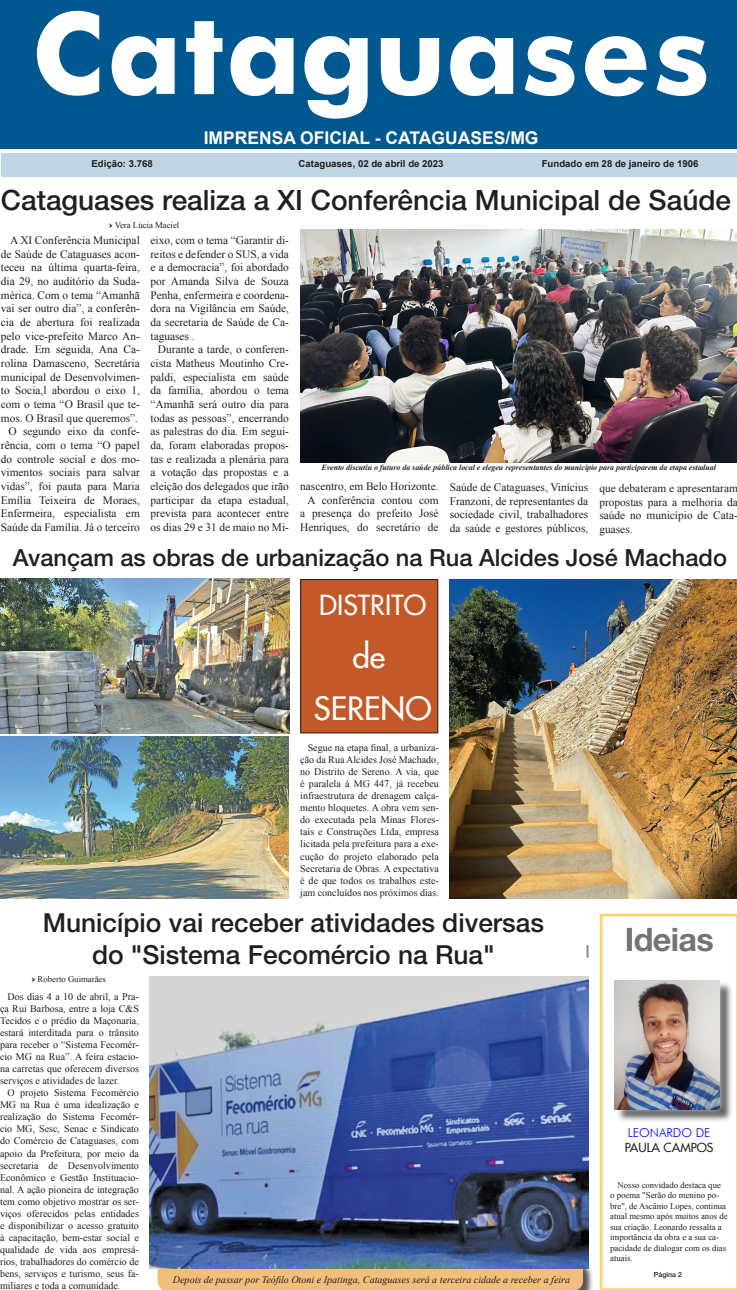
<style>
.page{position:relative;width:737px;height:1290px;background:#fff}
.page>*{position:absolute;margin:0;border:0;box-sizing:border-box;transform-origin:0 0}
.No_Spacing{font:700 127.75px "Futura";color:#fff}
.No_Spacing-2{font:700 32.38px "Helvetica Neue LT Std";letter-spacing:-.02em;color:#727477}
.No_Spacing-3{font:500 31.5px "Futura";color:#fff}
.No_Spacing-4{font:500 28px "Helvetica Neue LT Std";color:#231f20}
.No_Spacing-5{font:500 27.12px "Futura";color:#fff}
.No_Spacing-6{font:500 26.25px "Helvetica Neue LT Std";color:#231f20}
.No_Spacing-7{font:500 23.62px "Helvetica Neue LT Std";color:#231f20}
.No_Spacing-8{font:700 17.5px "Arial";color:#fff}
.No_Spacing-9{font:500 12.25px "Futura";color:#231f20}
.No_Spacing-10{font:300 12.25px "Futura BT";color:#00f}
.No_Spacing-11{font:11.38px/13.7px "Times New Roman";color:#231f20;text-align:justify}
.No_Spacing-12{font:10.06px/12.1px "Times New Roman";color:#231f20;text-align:justify}
.No_Spacing-13{font:italic 10.06px "Times New Roman";color:#231f20}
.No_Spacing-14{font:700 9.62px "Arial";color:#231f20}
.No_Spacing-15{font:8.75px/10.5px "Times New Roman";color:#231f20}
.No_Spacing-16{font:italic 700 7.88px "Times New Roman";color:#231f20}
.No_Spacing-17{font:500 7px "Helvetica Neue LT Std";color:#231f20}
.s1{font-family:"Minion Pro";font-weight:700}
</style>
<div class="page">
<div style="left:301px;top:579px;width:137px;height:154px;background:#c35928"></div>
<div style="left:300px;top:579px;width:138px;height:154px;border:1px solid #231f20"></div>
<svg style="left:587px;top:945px;width:1px;height:12px"></svg>
<div style="left:159px;top:1260px;width:435px;height:30px;background:#231f20;opacity:.75"></div>
<div style="left:158px;top:1269px;width:425px;height:21px;background:#efbf7b"></div>
<svg style="left:599px;top:914px;width:138px;height:376px"></svg>
<div style="left:1px;top:0;width:736px;height:149px;background:#015890"></div>
<div style="left:1px;top:153px;width:736px;height:23px;background:#c0d5e3"></div>
<img style="left:300px;top:229px;width:437px;height:234px">
<img style="left:1px;top:578px;width:289px;height:155px">
<img style="left:450px;top:579px;width:287px;height:319px">
<img style="left:1px;top:737px;width:288px;height:161px">
<img style="left:150px;top:977px;width:438px;height:292px">
<p class="No_Spacing" style="left:30px;top:-9px;width:683px">Cataguases</p>
<p class="No_Spacing-8" style="left:204px;top:126px;width:336px">IMPRENSA OFICIAL - CATAGUASES/MG</p>
<p class="No_Spacing-14" style="left:91px;top:157px;width:63px">Edição: 3.768</p>
<p class="No_Spacing-14" style="left:298px;top:157px;width:146px">Cataguases, 02 de abril de 2023</p>
<p class="No_Spacing-14" style="left:541px;top:157px;width:158px">Fundado em 28 de janeiro de 1906</p>
<p class="No_Spacing-4" style="left:1px;top:183px;width:731px">Cataguases realiza a XI Conferência Municipal de Saúde</p>
<p class="No_Spacing-11" style="left:1px;top:233px;width:140px;text-indent:9px">A XI Conferência Municipal de Saúde de Cataguases acon&shy;teceu na última quarta-feira, dia 29, no auditório da Suda&shy;mérica. Com o tema “Amanhã vai ser outro dia”, a conferên&shy;cia de abertura foi realizada pelo vice-prefeito Marco An&shy;drade. Em seguida, Ana Ca&shy;rolina Damasceno, Secretária municipal de Desenvolvimen&shy;to Socia,l abordou o eixo 1, com o tema “O Brasil que te&shy;mos. O Brasil que queremos”.</p>
<p class="No_Spacing-11" style="left:1px;top:424px;width:140px;text-indent:7px">O segundo eixo da confe&shy;rência, com o tema “O papel do controle social e dos mo&shy;vimentos sociais para salvar vidas”, foi pauta para Maria Emília Teixeira de Moraes, Enfermeira, especialista em Saúde da Família. Já o terceiro</p>
<p class="No_Spacing-15" style="left:109px;top:220px;width:72px"><span class="s1">→</span> Vera Lúcia Maciel</p>
<p class="No_Spacing-11" style="left:150px;top:233px;width:140px">eixo, com o tema “Garantir di&shy;reitos e defender o SUS, a vida e a democracia”, foi abordado por Amanda Silva de Souza Penha, enfermeira e coordena&shy;dora na Vigilância em Saúde, da secretaria de Saúde de Ca&shy;taguases .</p>
<p class="No_Spacing-11" style="left:150px;top:343px;width:140px;text-indent:7px">Durante a tarde, o conferen&shy;cista Matheus Moutinho Cre&shy;paldi, especialista em saúde da família, abordou o tema “Amanhã será outro dia para todas as pessoas”, encerrando as palestras do dia. Em segui&shy;da, foram elaboradas propos&shy;tas e realizada a plenária para a votação das propostas e a eleição dos delegados que irão participar da etapa estadual, prevista para acontecer entre os dias 29 e 31 de maio no Mi-</p>
<p class="No_Spacing-16" style="left:321px;top:462px;width:396px">Evento discutiu o futuro da saúde pública local e elegeu representantes do município para participarem da etapa estadual</p>
<p class="No_Spacing-11" style="left:300px;top:479px;width:140px">nascentro, em Belo Horizonte.</p>
<p class="No_Spacing-11" style="left:300px;top:493px;width:140px;text-indent:7px">A conferência contou com a presença do prefeito José Henriques, do secretário de</p>
<p class="No_Spacing-11" style="left:450px;top:480px;width:140px">Saúde de Cataguases, Vinícius Franzoni, de representantes da sociedade civil, trabalhadores da saúde e gestores públicos,</p>
<p class="No_Spacing-11" style="left:599px;top:481px;width:140px">que debateram e apresentaram propostas para a melhoria da saúde no município de Cata&shy;guases.</p>
<p class="No_Spacing-7" style="left:13px;top:544px;width:715px">Avançam as obras de urbanização na Rua Alcides José Machado</p>
<p class="No_Spacing-5" style="left:319px;top:588px;width:109px">DISTRITO</p>
<p class="No_Spacing-3" style="left:352px;top:636px;width:34px">de</p>
<p class="No_Spacing-3" style="left:314px;top:689px;width:119px">SERENO</p>
<p class="No_Spacing-12" style="left:300px;top:741px;width:140px;text-indent:7px">Segue na etapa final, a urbaniza&shy;ção da Rua Alcides José Machado, no Distrito de Sereno. A via, que é paralela à MG 447, já recebeu infraestrutura de drenagem calça&shy;mento bloquetes. A obra vem sen&shy;do executada pela Minas Flores&shy;tais e Construções Ltda, empresa licitada pela prefeitura para a exe&shy;cução do projeto elaborado pela Secretaria de Obras. A expectativa é de que todos os trabalhos este&shy;jam concluídos nos próximos dias.</p>
<p class="No_Spacing-6" style="left:43px;top:907px;width:502px">Município vai receber atividades diversas</p>
<p class="No_Spacing-6" style="left:92px;top:939px;width:404px">do "Sistema Fecomércio na Rua"</p>
<p class="No_Spacing-15" style="left:32px;top:973px;width:75px"><span class="s1">→</span> Roberto Guimarães</p>
<p class="No_Spacing-12" style="left:0;top:990px;width:140px;text-indent:7px">Dos dias 4 a 10 de abril, a Pra&shy;ça Rui Barbosa, entre a loja C&amp;S Tecidos e o prédio da Maçonaria, estará interditada para o trânsito para receber o “Sistema Fecomér&shy;cio MG na Rua”. A feira estacio&shy;na carretas que oferecem diversos serviços e atividades de lazer.</p>
<p class="No_Spacing-12" style="left:0;top:1086px;width:140px;text-indent:7px">O projeto Sistema Fecomércio MG na Rua é uma idealização e realização do Sistema Fecomér&shy;cio MG, Sesc, Senac e Sindicato do Comércio de Cataguases, com apoio da Prefeitura, por meio da secretaria de Desenvolvimento Econômico e Gestão Instituacio&shy;nal. A ação pioneira de integração tem como objetivo mostrar os ser&shy;viços oferecidos pelas entidades e disponibilizar o acesso gratuito à capacitação, bem-estar social e qualidade de vida aos empresá&shy;rios, trabalhadores do comércio de bens, serviços e turismo, seus fa&shy;miliares e toda a comunidade.</p>
<p class="No_Spacing-13" style="left:173px;top:1272px;width:399px">Depois de passar por Teófilo Otoni e Ipatinga, Cataguases será a terceira cidade a receber a feira</p>
<p class="No_Spacing-2" style="left:625px;top:919px;width:90px">Ideias</p>
<p class="No_Spacing-10" style="left:628px;top:1125px;width:84px">LEONARDO DE</p>
<p class="No_Spacing-9" style="left:625px;top:1140px;width:90px">PAULA CAMPOS</p>
<p class="No_Spacing-15" style="left:610px;top:1179px;width:119px;text-indent:7px">Nosso convidado destaca que<br>o poema "Serão do menino po&shy;bre", de Ascânio Lopes, continua atual mesmo após muitos anos de sua criação. Leonardo ressalta a importância da obra e a sua ca&shy;pacidade de dialogar com os dias atuais.</p>
<p class="No_Spacing-17" style="left:654px;top:1270px;width:30px">Página 2</p>
</div>
